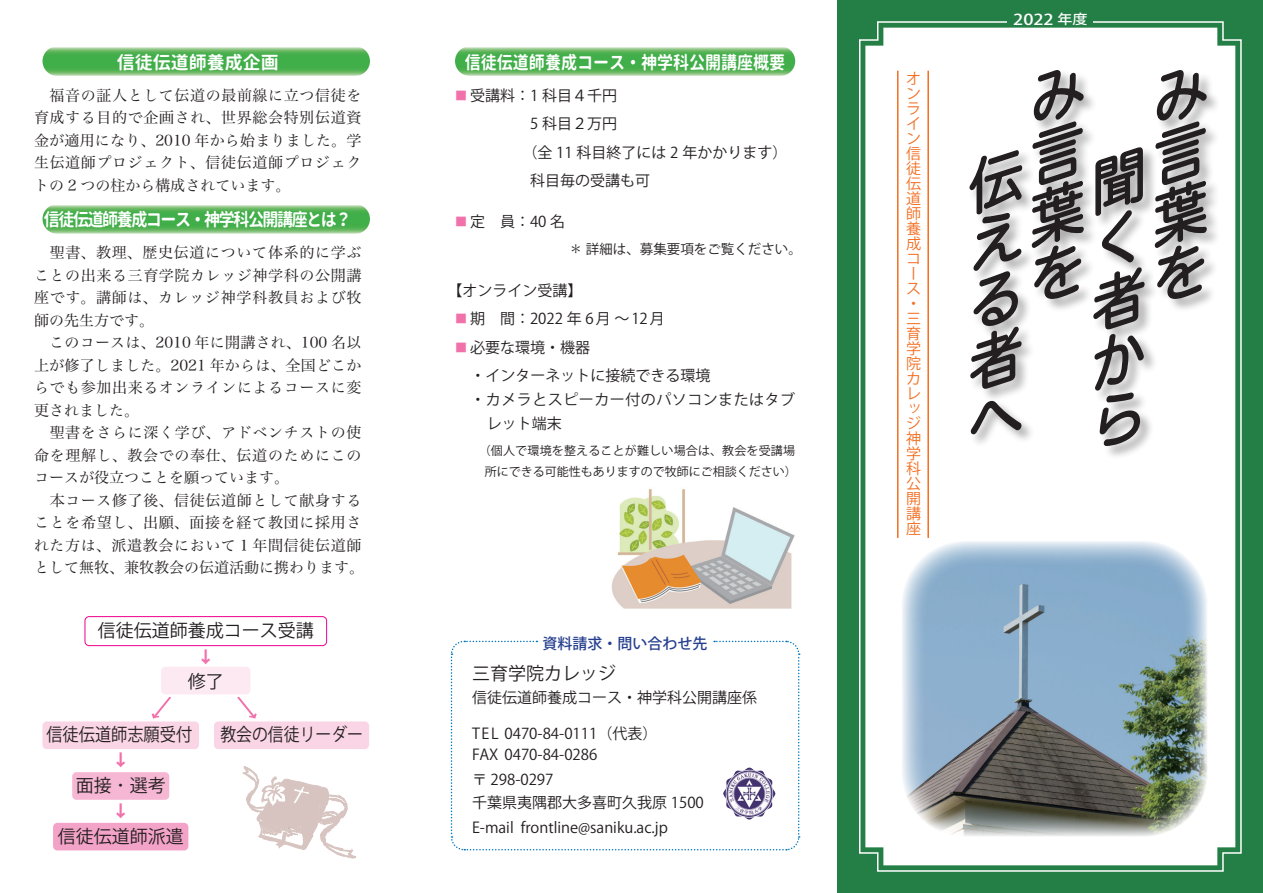
<style>
.page{position:relative;width:1263px;height:893px;background:#fff}
.page>*{position:absolute;margin:0;border:0;box-sizing:border-box;transform-origin:0 0}
.図解{font:18px "Koz Go Pro";color:#231f20}
.小見出し{font:700 18px "Gen Jyuu Gothic";letter-spacing:-.09em;color:#fff;scale:.89 1}
.小見出し-2{font:700 18px "Gen Jyuu Gothic";color:#fff;scale:.89 1}
.小見出し-3{font:700 18px "Gen Jyuu Gothic";color:#fff}
.図解-2{font:18px "Koz Go Pro";color:#231f20;scale:.88 1}
.図解-3{font:18px "Koz Go Pro";color:#231f20;scale:.9 1}
.資料請求2{font:18px "Koz Go Pro";color:#231f20}
.図解-4{font:800 16.2px "Koz Go Pro";color:#f171ab;scale:1.11 1}
.本文{font:15px/22.5px "Hira Min Pro W3";letter-spacing:.04em;color:#231f20;text-align:justify}
.資料請求2-2{font:15px "Koz Go Pro";color:#231f20}
.コース概要{font:15px "Koz Go Pro";color:#231f20}
.t1{font:15px/15px "Koz Go Pro";color:#f36e21;text-align:justify}
.コース概要-2{font:15px/24px "Koz Go Pro";letter-spacing:.035em;color:#231f20}
.資料請求1{font:500 15px "Koz Go Pro";color:#253f8e}
.t2{font:500 15px "Koz Go Pro";color:#fff;scale:1.2 1}
.t3{font:13.5px "Koz Go Pro";color:#231f20}
.t4{font:500 13.5px "Koz Go Pro";color:#fff;scale:1.11 1}
.コース概要-3{font:12px/21px "Koz Go Pro";color:#231f20;text-align:center}
.コース概要-4{font:12px "Koz Go Pro";color:#f171ab}
</style>
<div class="page">
<div style="left:838px;top:0;width:425px;height:893px;background:#237f45"></div>
<svg style="left:859px;top:21px;width:383px;height:851px"></svg>
<div style="left:865px;top:28px;width:370px;height:837px;background:#fff"></div>
<div style="left:85px;top:616px;width:242px;height:30px;border:1px solid #ed028c;border-radius:4px"></div>
<div style="left:161px;top:667px;width:89px;height:27px;background:#fce9f1;border-radius:4px"></div>
<div style="left:42px;top:721px;width:157px;height:28px;background:#fad5e5;border-radius:4px"></div>
<div style="left:72px;top:772px;width:97px;height:28px;background:#f6b7d4;border-radius:4px"></div>
<div style="left:53px;top:823px;width:135px;height:27px;background:#f4a3c8;border-radius:4px"></div>
<svg style="left:43px;top:46px;width:327px;height:30px;background:#63ba65"></svg>
<svg style="left:43px;top:204px;width:327px;height:30px;background:#63ba65"></svg>
<div style="left:214px;top:721px;width:155px;height:28px;background:#fad5e5;border-radius:4px"></div>
<svg style="left:243px;top:766px;width:113px;height:93px"></svg>
<svg style="left:152px;top:697px;width:19px;height:22px"></svg>
<svg style="left:237px;top:697px;width:20px;height:22px"></svg>
<svg style="left:455px;top:46px;width:340px;height:30px;background:#63ba65"></svg>
<svg style="left:450px;top:640px;width:350px;height:211px"></svg>
<img style="left:723px;top:768px;width:26px;height:45px">
<img style="left:611px;top:489px;width:184px;height:120px">
<hr style="left:927px;top:71px;width:2px;height:467px;background:#f36e21">
<hr style="left:897px;top:71px;width:1px;height:467px;background:#f36e21">
<div style="left:968px;top:69px;width:253px;height:391px;background:#231f20;opacity:.4"></div>
<img style="left:901px;top:541px;width:307px;height:296px">
<div style="left:1008px;top:12px;width:85px;height:15px;background:#237f45"></div>
<svg style="left:1155px;top:61px;width:51px;height:244px;background:#dedede"></svg>
<svg style="left:1094px;top:146px;width:50px;height:303px;background:#e3e3e3"></svg>
<svg style="left:1032px;top:61px;width:51px;height:244px;background:#dedede"></svg>
<svg style="left:970px;top:144px;width:51px;height:300px;background:#e5e5e5"></svg>
<p class="小見出し-3" style="left:117px;top:49px;width:164px">信徒伝道師養成企画</p>
<p class="本文" style="left:34px;top:82px;width:329px">　福音の証人として伝道の最前線に立つ信徒を育成する目的で企画され、世界総会特別伝道資金が適用になり、2010 年から始まりました。学生伝道師プロジェクト、信徒伝道師プロジェクトの 2 つの柱から構成されています。</p>
<p class="小見出し" style="left:44px;top:206px;width:347px">信徒伝道師養成コース・神学科公開講座とは?</p>
<p class="本文" style="left:34px;top:240px;width:329px">　聖書、教理、歴史伝道について体系的に学ぶことの出来る三育学院カレッジ神学科の公開講座です。講師は、カレッジ神学科教員および牧師の先生方です。</p>
<p class="本文" style="left:34px;top:330px;width:329px">　このコースは、2010 年に開講され、100 名以上が修了しました。2021 年からは、全国どこからでも参加出来るオンラインによるコースに変更されました。</p>
<p class="本文" style="left:34px;top:420px;width:329px">　聖書をさらに深く学び、アドベンチストの使命を理解し、教会での奉仕、伝道のためにこのコースが役立つことを願っています。</p>
<p class="本文" style="left:34px;top:487px;width:331px;text-align:left">　本コース修了後、信徒伝道師として献身することを希望し、出願、面接を経て教団に採用された方は、派遣教会において 1 年間信徒伝道師として無牧、兼牧教会の伝道活動に携わります。</p>
<p class="図解" style="left:98px;top:619px;width:218px">信徒伝道師養成コース受講</p>
<p class="図解" style="left:188px;top:670px;width:38px">修了</p>
<p class="図解-4" style="left:197px;top:646px;width:18px">↓</p>
<p class="図解-3" style="left:46px;top:723px;width:164px">信徒伝道師志願受付</p>
<p class="図解-4" style="left:112px;top:750px;width:18px">↓</p>
<p class="図解" style="left:76px;top:774px;width:91px">面接･選考</p>
<p class="図解" style="left:58px;top:825px;width:127px">信徒伝道師派遣</p>
<p class="図解-4" style="left:112px;top:801px;width:18px">↓</p>
<p class="図解-2" style="left:220px;top:723px;width:164px">教会の信徒リーダー</p>
<p class="小見出し-2" style="left:465px;top:49px;width:362px">信徒伝道師養成コース・神学科公開講座概要</p>
<p class="コース概要" style="left:470px;top:86px;width:149px">受講料：1 科目４千円</p>
<p class="コース概要-4" style="left:455px;top:87px;width:13px">■</p>
<p class="コース概要" style="left:530px;top:114px;width:89px">5 科目２万円</p>
<p class="コース概要" style="left:522px;top:143px;width:266px">（全 11 科目終了には 2 年かかります(</p>
<p class="コース概要" style="left:470px;top:212px;width:16px">定</p>
<p class="コース概要-4" style="left:455px;top:213px;width:13px">■</p>
<p class="コース概要" style="left:530px;top:171px;width:121px">科目毎の受講も可</p>
<p class="コース概要" style="left:500px;top:212px;width:67px">員：40名</p>
<p class="t3" style="left:569px;top:240px;width:234px">＊詳細は、募集要項をご覧ください。</p>
<p class="コース概要" style="left:447px;top:281px;width:136px">【オンライン受講】</p>
<p class="コース概要-4" style="left:455px;top:311px;width:13px">■</p>
<p class="コース概要" style="left:500px;top:309px;width:166px">間：2022 年 6 月〜 12 月</p>
<p class="コース概要" style="left:470px;top:309px;width:16px">期</p>
<p class="コース概要" style="left:470px;top:338px;width:121px">必要な環境・機器</p>
<p class="コース概要-4" style="left:455px;top:339px;width:13px">■</p>
<p class="コース概要" style="left:470px;top:366px;width:241px">・インターネットに接続できる環境</p>
<p class="コース概要-2" style="left:487px;top:388px;width:310px;text-indent:-17px">・カメラとスピーカー付のパソコンまたはタブレット端末</p>
<p class="コース概要-3" style="left:479px;top:441px;width:319px">（個人で環境を整えることが難しい場合は、教会を受講場所にできる可能性もありますので牧師にご相談ください(</p>
<p class="資料請求1" style="left:543px;top:634px;width:166px">資料請求・問い合わせ先</p>
<p class="資料請求2" style="left:472px;top:662px;width:145px">三育学院カレッジ</p>
<p class="資料請求2-2" style="left:472px;top:688px;width:286px">信徒伝道師養成コース・神学科公開講座係</p>
<p class="資料請求2-2" style="left:472px;top:724px;width:187px">TEL 0470-84-0111（代表(</p>
<p class="資料請求2-2" style="left:472px;top:770px;width:83px">〒 298-0297</p>
<p class="資料請求2-2" style="left:472px;top:745px;width:127px">FAX 0470-84-0286</p>
<p class="資料請求2-2" style="left:472px;top:793px;width:233px">千葉県夷隅郡大多喜町久我原 1500</p>
<p class="資料請求2-2" style="left:521px;top:818px;width:149px">frontline@saniku.ac j p.</p>
<p class="資料請求2-2" style="left:472px;top:818px;width:43px">-E mail</p>
<p class="t1" style="left:906px;top:71px;width:16px;text-align:left">オンライン信徒伝道師養成コース</p>
<p class="t1" style="left:906px;top:296px;width:11px">・</p>
<p class="t1" style="left:906px;top:311px;width:16px">三育学院カレッジ神学科公開講座</p>
<p class="t4" style="left:1057px;top:11px;width:29px">年度</p>
<p class="t2" style="left:1013px;top:10px;width:35px">2022</p>
</div>
